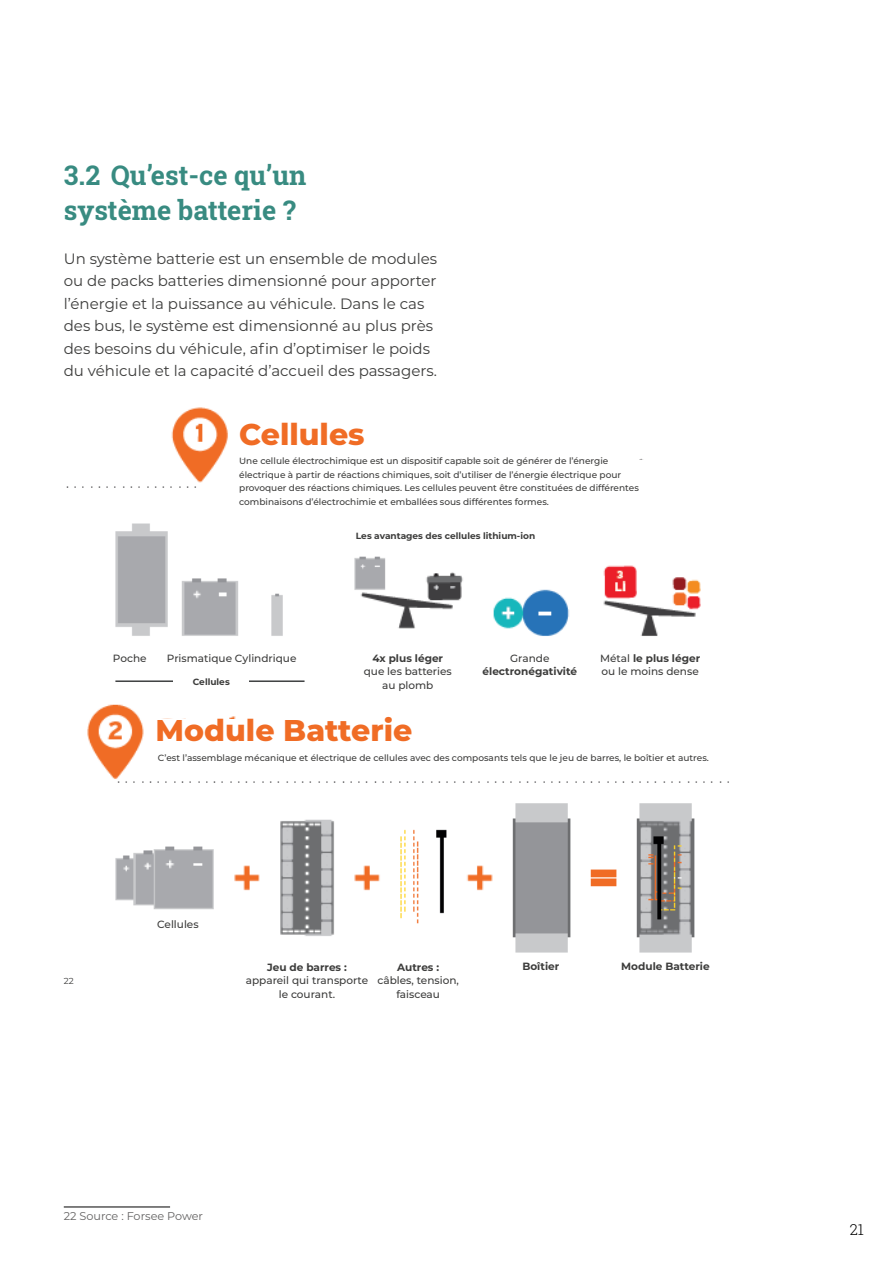
<style>
.page{position:relative;width:893px;height:1263px;background:#fff}
.page>*{position:absolute;margin:0;border:0;box-sizing:border-box;transform-origin:0 0}
.t1{font:800 30px "Montserrat";color:#f06c25}
.t2{font:700 27px/34.5px "Roboto Slab";color:#388b81}
.t3{font:15px/22.5px "Montserrat";color:#3c3c3b}
.t4{font:300 15px "Roboto Slab";color:#000}
.t5{font:11.25px "Montserrat";color:#646363}
.t6{font:500 10.5px/13.5px "Montserrat";color:#3c3c3b;text-align:center}
.t7{font:700 10.5px "Montserrat";color:#3c3c3b}
.t8{font:500 9px/13.5px "Montserrat";color:#3c3c3b}
.t9{font:700 9px "Montserrat";color:#3c3c3b}
.t10{font:8.7px "Montserrat";color:#3c3c3b}
.s1{font-weight:700}
</style>
<div class="page">
<img style="left:66px;top:407px;width:663px;height:546px">
<hr style="left:64px;top:1207px;width:106px;height:1px;background:#000">
<div style="left:239px;top:460px;width:440px;height:57px;background:#fff"></div>
<div style="left:151px;top:719px;width:523px;height:58px;background:#fff"></div>
<div style="left:118px;top:651px;width:195px;height:22px;background:#fff"></div>
<div style="left:354px;top:648px;width:352px;height:46px;background:#fff"></div>
<div style="left:239px;top:415px;width:96px;height:36px;background:#fff"></div>
<div style="left:174px;top:676px;width:75px;height:13px;background:#fff"></div>
<div style="left:251px;top:949px;width:259px;height:42px;background:#fff"></div>
<div style="left:133px;top:917px;width:81px;height:32px;background:#fff"></div>
<div style="left:344px;top:525px;width:152px;height:20px;background:#fff"></div>
<h2 class="t2" style="left:64px;top:158px;width:244px">3.2 Qu’est-ce qu’un système batterie ?</h2>
<p class="t3" style="left:64px;top:246px;width:375px">Un système batterie est un ensemble de modules ou de packs batteries dimensionné pour apporter l’énergie et la puissance au véhicule. Dans le cas des bus, le système est dimensionné au plus près des besoins du véhicule, afin d’optimiser le poids du véhicule et la capacité d’accueil des passagers.</p>
<h1 class="t1" style="left:239px;top:412px;width:127px">Cellules</h1>
<p class="t8" style="left:239px;top:454px;width:401px">Une cellule électrochimique est un dispositif capable soit de générer de l’énergie électrique à partir de réactions chimiques, soit d’utiliser de l’énergie électrique pour provoquer des réactions chimiques. Les cellules peuvent être constituées de différentes combinaisons d’électrochimie et emballées sous différentes formes.</p>
<p class="t9" style="left:356px;top:529px;width:181px">Les avantages des cellules lithium-ion</p>
<p class="t6" style="left:113px;top:651px;width:35px">Poche</p>
<p class="t6" style="left:167px;top:651px;width:131px">Prismatique Cylindrique</p>
<p class="t7" style="left:372px;top:650px;width:72px">4x plus léger</p>
<p class="t6" style="left:364px;top:664px;width:89px">que les batteries au plomb</p>
<p class="t9" style="left:193px;top:675px;width:38px">Cellules</p>
<h1 class="t1" style="left:156px;top:709px;width:258px">Module Batterie</h1>
<p class="t6" style="left:510px;top:651px;width:41px">Grande</p>
<p class="t7" style="left:483px;top:664px;width:96px">électronégativité</p>
<p class="t6" style="left:600px;top:651px;width:102px;text-align:left">Métal <span class="s1">le plus léger </span>ou le moins dense</p>
<p class="t8" style="left:158px;top:751px;width:552px">C’est l’assemblage mécanique et électrique de cellules avec des composants tels que le jeu de barres, le boîtier et autres.</p>
<p class="t10" style="left:64px;top:975px;width:11px">22</p>
<p class="t6" style="left:157px;top:917px;width:43px">Cellules</p>
<p class="t7" style="left:267px;top:959px;width:81px">Jeu de barres :</p>
<p class="t6" style="left:246px;top:973px;width:124px">appareil qui transporte le courant.</p>
<p class="t7" style="left:397px;top:959px;width:44px">Autres :</p>
<p class="t6" style="left:377px;top:973px;width:83px">câbles, tension, faisceau</p>
<p class="t7" style="left:522px;top:959px;width:38px">Boîtier</p>
<p class="t7" style="left:621px;top:959px;width:90px">Module Batterie</p>
<p class="t5" style="left:64px;top:1209px;width:141px">22 Source : Forsee Power</p>
<h3 class="t4" style="left:850px;top:1219px;width:16px">21</h3>
</div>
